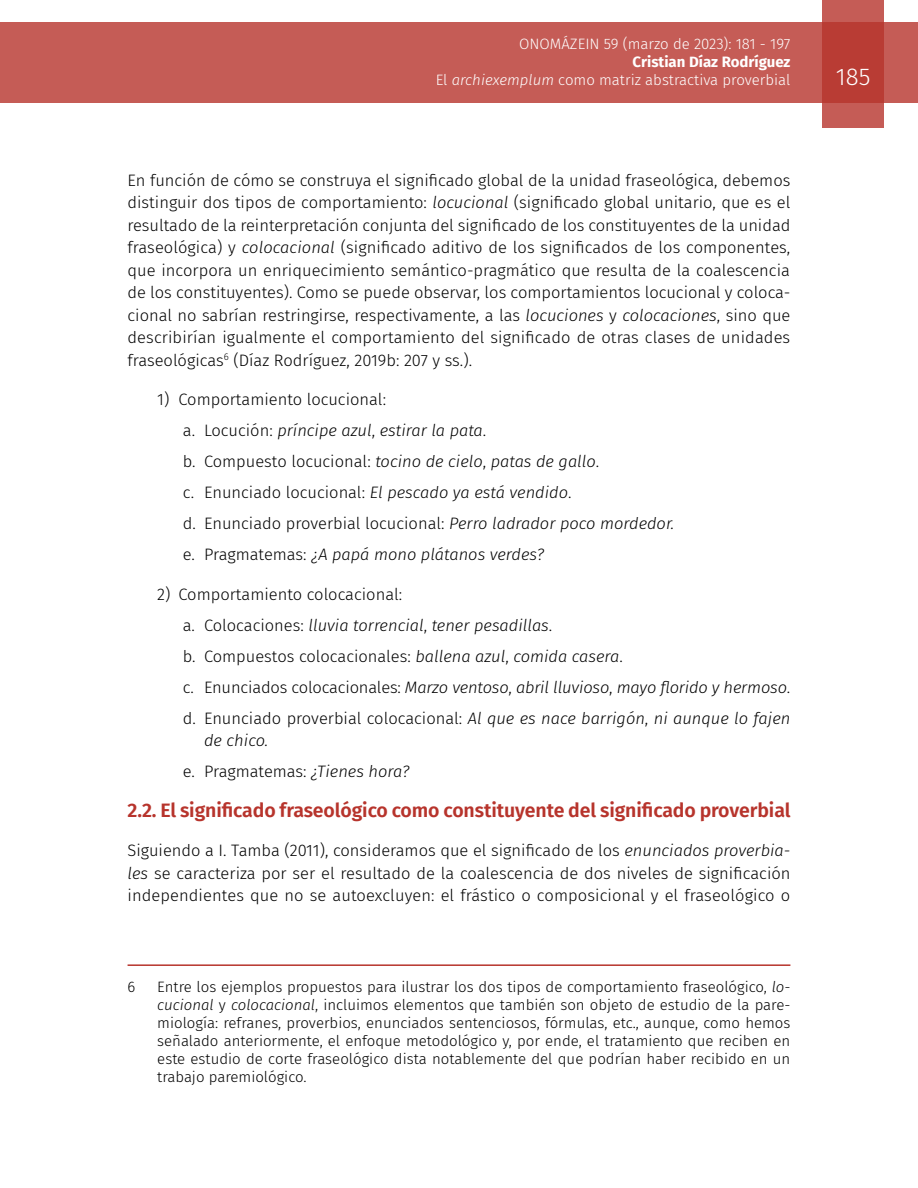
<style>
.page{position:relative;width:918px;height:1188px;background:#fff}
.page>*{position:absolute;margin:0;border:0;box-sizing:border-box;transform-origin:0 0}
.t1{font:300 24px "Fira Sans";color:#fff}
.t2{font:600 19.5px "Fira Sans";letter-spacing:-.005em;color:#b7342c}
.t3{font:300 16.5px/22.5px "Fira Sans";color:#000;text-align:justify}
.t4{font:italic 300 16.5px/31px "Fira Sans";color:#000}
.t5{font:300 15px/18px "Fira Sans";color:#000;text-align:justify}
.t6{font:300 15px/18px "Fira Sans";color:#fff;text-align:right}
.s1{font-weight:700}
.s2{font-style:italic}
.s3{font-style:normal}
</style>
<div class="page">
<div style="left:0;top:23px;width:918px;height:80px;background:#c55c56"></div>
<svg style="left:822px;top:0;width:62px;height:128px;background:#bd4740"></svg>
<hr style="left:128px;top:964px;width:662px;height:2px;background:#b7342c">
<p class="t6" style="left:519px;top:35px;width:273px">ONOMÁZEIN 59 (marzo de 2023): 181 - 197</p>
<p class="t6" style="left:436px;top:53px;width:356px"><span class="s1">Cristian Díaz Rodríguez<br></span>El <span class="s2">archiexemplum</span> como matriz abstractiva proverbial</p>
<p class="t3" style="left:128px;top:168px;width:664px">En función de cómo se construya el significado global de la unidad fraseológica, debemos distinguir dos tipos de comportamiento: <span class="s2">locucional</span> (significado global unitario, que es el resultado de la reinterpretación conjunta del significado de los constituyentes de la unidad fraseológica) y <span class="s2">colocacional</span> (significado aditivo de los significados de los componentes, que incorpora un enriquecimiento semántico-pragmático que resulta de la coalescencia de los constituyentes). Como se puede observar, los comportamientos locucional y coloca&shy;cional no sabrían restringirse, respectivamente, a las <span class="s2">locuciones</span> y <span class="s2">colocaciones</span>, sino que describirían igualmente el comportamiento del significado de otras clases de unidades fraseológicas<sup>6</sup> (Díaz Rodríguez, 2019b: 207 y ss.).</p>
<p class="t3" style="left:183px;top:384px;width:493px;line-height:31px;text-align:left;text-indent:-26px">1) Comportamiento locucional:<br>a. Locución: <span class="s2">príncipe azul</span>, <span class="s2">estirar la pata</span>.<br>b. Compuesto locucional: <span class="s2">tocino de cielo</span>, <span class="s2">patas de gallo</span>.<br>c. Enunciado locucional: <span class="s2">El pescado ya está vendido</span>.<br>d. Enunciado proverbial locucional: <span class="s2">Perro ladrador poco mordedor. </span>e. Pragmatemas: <span class="s2">¿A papá mono plátanos verdes?</span></p>
<p class="t3" style="left:183px;top:578px;width:609px;line-height:31px;text-align:left;text-indent:-25px">2) Comportamiento colocacional:<br>a. Colocaciones: <span class="s2">lluvia torrencial</span>, <span class="s2">tener pesadillas</span>.<br>b. Compuestos colocacionales: <span class="s2">ballena azul</span>, <span class="s2">comida casera</span>.<br>c. Enunciados colocacionales: <span class="s2">Marzo ventoso</span>, <span class="s2">abril lluvioso</span>, <span class="s2">mayo florido y hermoso</span>. d. Enunciado proverbial colocacional: <span class="s2">Al que es nace barrigón</span>, <span class="s2">ni aunque lo fajen</span></p>
<p class="t4" style="left:183px;top:725px;width:228px;text-indent:21px">de chico.<br><span class="s3">e. Pragmatemas:</span> ¿Tienes hora?</p>
<p class="t2" style="left:128px;top:794px;width:664px">2.2. El significado fraseológico como constituyente del significado proverbial</p>
<p class="t3" style="left:128px;top:839px;width:665px">Siguiendo a I. Tamba (2011), consideramos que el significado de los <span class="s2">enunciados proverbia&shy;les</span> se caracteriza por ser el resultado de la coalescencia de dos niveles de significación independientes que no se autoexcluyen: el frástico o composicional y el fraseológico o</p>
<p class="t5" style="left:128px;top:977px;width:9px">6</p>
<p class="t5" style="left:157px;top:977px;width:635px">Entre los ejemplos propuestos para ilustrar los dos tipos de comportamiento fraseológico, <span class="s2">lo&shy;cucional</span> y <span class="s2">colocacional</span>, incluimos elementos que también son objeto de estudio de la pare&shy;miología: refranes, proverbios, enunciados sentenciosos, fórmulas, etc., aunque, como hemos señalado anteriormente, el enfoque metodológico y, por ende, el tratamiento que reciben en este estudio de corte fraseológico dista notablemente del que podrían haber recibido en un trabajo paremiológico.</p>
<h1 class="t1" style="left:836px;top:60px;width:36px">185</h1>
</div>
